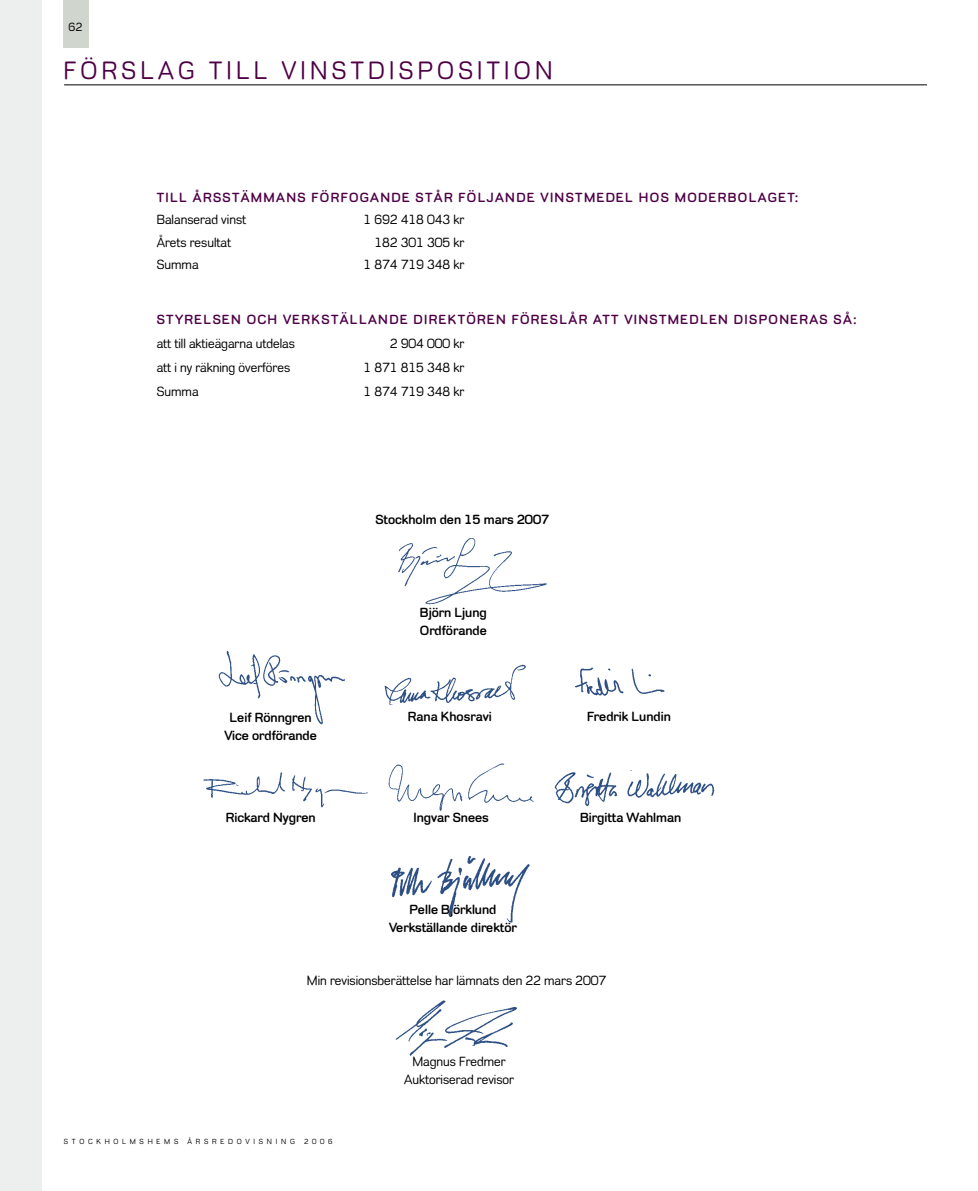
<style>
.page{position:relative;width:978px;height:1191px;background:#fff}
.page>*{position:absolute;margin:0;border:0;box-sizing:border-box;transform-origin:0 0}
.t1{font:25.5px "Stockholm Runt";letter-spacing:.17em;color:#4e0046}
.t2{font:13.5px/18px "Stockholm Runt";color:#000;text-align:center}
.t3{font:700 13.5px/18px "Stockholm Runt";color:#000;text-align:center}
.t4{font:700 13.5px "Stockholm Runt";letter-spacing:.1em;color:#4e0046}
.t5{font:12px "Stockholm Runt";color:#000}
.t6{font:7.5px "Stockholm Runt";letter-spacing:.5em;color:#000}
</style>
<div class="page">
<div style="left:63px;top:0;width:26px;height:48px;background:#d0d6cd"></div>
<hr style="left:64px;top:84px;width:863px;height:1px;background:#000">
<div style="left:0;top:0;width:41px;height:1191px;background:#ecefee"></div>
<img style="left:398px;top:538px;width:149px;height:67px">
<img style="left:218px;top:650px;width:127px;height:75px">
<img style="left:384px;top:664px;width:142px;height:42px">
<img style="left:575px;top:667px;width:90px;height:29px">
<img style="left:203px;top:772px;width:165px;height:36px">
<img style="left:388px;top:763px;width:146px;height:48px">
<img style="left:554px;top:770px;width:161px;height:37px">
<img style="left:391px;top:856px;width:139px;height:67px">
<img style="left:395px;top:1000px;width:123px;height:56px">
<p class="t5" style="left:69px;top:20px;width:15px">62</p>
<h1 class="t1" style="left:64px;top:55px;width:490px">FÖRSLAG TILL VINSTDISPOSITION</h1>
<p class="t4" style="left:157px;top:189px;width:643px">TILL ÅRSSTÄMMANS FÖRFOGANDE STÅR FÖLJANDE VINSTMEDEL HOS MODERBOLAGET:</p>
<p class="t2" style="left:157px;top:211px;width:91px">Balanserad vinst</p>
<p class="t2" style="left:363px;top:211px;width:102px">1 692 418 043 kr</p>
<p class="t2" style="left:157px;top:233px;width:76px">Årets resultat</p>
<p class="t2" style="left:374px;top:233px;width:91px">182 301 305 kr</p>
<p class="t2" style="left:157px;top:256px;width:43px">Summa</p>
<p class="t2" style="left:363px;top:256px;width:102px">1 874 719 348 kr</p>
<p class="t4" style="left:157px;top:311px;width:702px">STYRELSEN OCH VERKSTÄLLANDE DIREKTÖREN FÖRESLÅR ATT VINSTMEDLEN DISPONERAS SÅ:</p>
<p class="t2" style="left:157px;top:334px;width:140px">att till aktieägarna utdelas</p>
<p class="t2" style="left:390px;top:334px;width:76px">2 904 000 kr</p>
<p class="t2" style="left:157px;top:358px;width:135px">att i ny räkning överföres</p>
<p class="t2" style="left:363px;top:358px;width:102px">1 871 815 348 kr</p>
<p class="t2" style="left:157px;top:382px;width:43px">Summa</p>
<p class="t2" style="left:363px;top:382px;width:102px">1 874 719 348 kr</p>
<p class="t3" style="left:375px;top:510px;width:175px">Stockholm den 15 mars 2007</p>
<p class="t3" style="left:420px;top:603px;width:69px;text-align:left">Björn Ljung<br>Ordförande</p>
<p class="t3" style="left:224px;top:708px;width:94px">Leif Rönngren<br>Vice ordförande</p>
<p class="t3" style="left:408px;top:707px;width:85px">Rana Khosravi</p>
<p class="t3" style="left:587px;top:707px;width:85px">Fredrik Lundin</p>
<p class="t3" style="left:226px;top:808px;width:91px">Rickard Nygren</p>
<p class="t3" style="left:413px;top:808px;width:77px">Ingvar Snees</p>
<p class="t3" style="left:580px;top:808px;width:103px">Birgitta Wahlman</p>
<p class="t3" style="left:389px;top:900px;width:129px">Pelle Björklund<br>Verkställande direktör</p>
<p class="t2" style="left:307px;top:971px;width:301px">Min revisionsberättelse har lämnats den 22 mars 2007</p>
<p class="t6" style="left:64px;top:1136px;width:270px">STOCKHOLMSHEMS ÅRSREDOVISNING 2006</p>
<p class="t2" style="left:404px;top:1052px;width:111px">Magnus Fredmer<br>Auktoriserad revisor</p>
</div>
